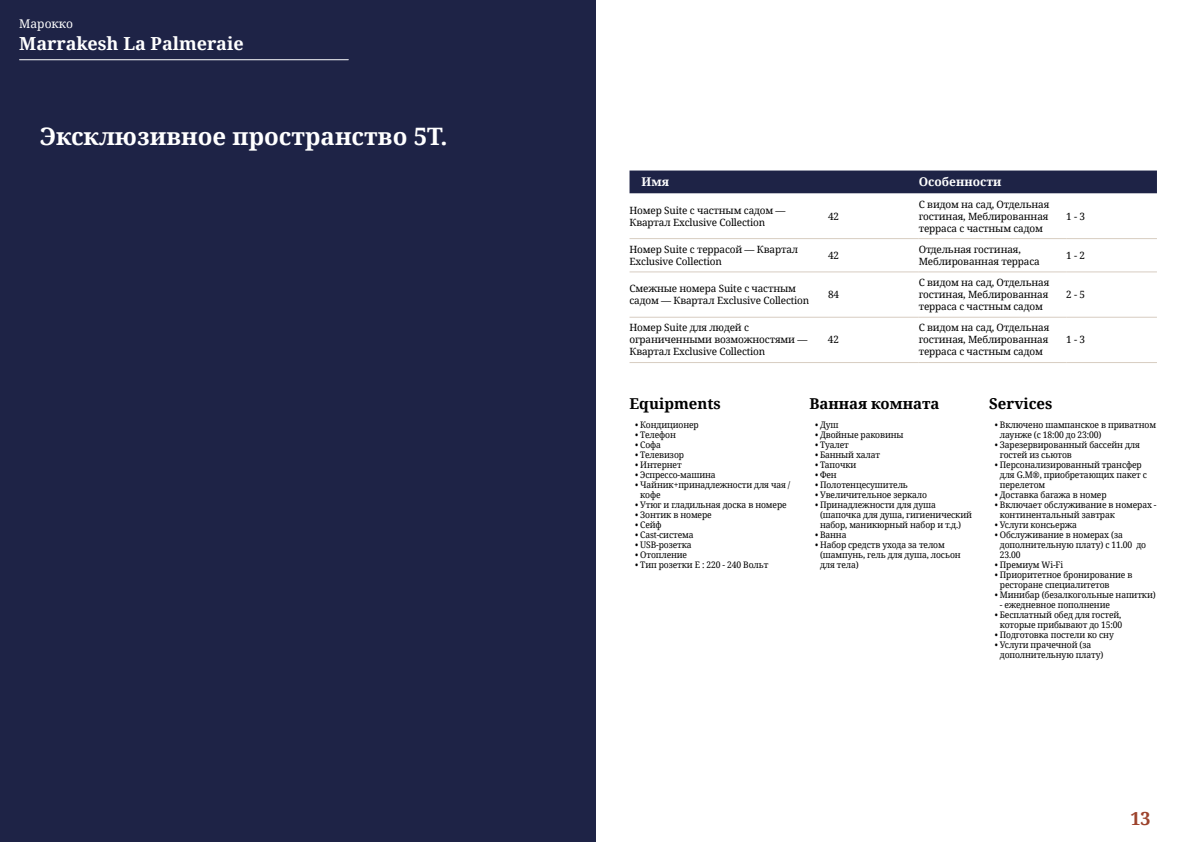
<style>
.page{position:relative;width:1191px;height:842px;background:#fff}
.page>*{position:absolute;margin:0;border:0;box-sizing:border-box;transform-origin:0 0}
.t1{font:700 24px "Noto Serif";color:#fff}
.t2{font:700 18px "Noto Serif";color:#fff}
.t3{font:700 18px "Noto Serif";color:#9d432c}
.t4{font:700 15px "Noto Serif";color:#000}
.t5{font:700 12px "Noto Serif";color:#fff}
.t6{font:12px "Noto Serif";color:#fff}
.t7{font:10px/12px "Noto Serif";letter-spacing:-.015em;color:#000}
.t8{font:9px/10px "Noto Serif";letter-spacing:-.015em;color:#000;scale:.95 1}
</style>
<div class="page">
<div style="left:0;top:0;width:595px;height:842px;background:#1e2346"></div>
<hr style="left:20px;top:59px;width:328px;height:1px;background:#fff">
<div style="left:629px;top:171px;width:528px;height:22px;background:#1e2346"></div>
<hr style="left:629px;top:238px;width:199px;height:1px;background:#d7cdc1">
<hr style="left:828px;top:238px;width:90px;height:1px;background:#d7cdc1">
<hr style="left:918px;top:238px;width:148px;height:1px;background:#d7cdc1">
<hr style="left:1066px;top:238px;width:91px;height:1px;background:#d7cdc1">
<hr style="left:629px;top:271px;width:199px;height:1px;background:#d7cdc1">
<hr style="left:828px;top:271px;width:90px;height:1px;background:#d7cdc1">
<hr style="left:918px;top:271px;width:148px;height:1px;background:#d7cdc1">
<hr style="left:1066px;top:271px;width:91px;height:1px;background:#d7cdc1">
<hr style="left:629px;top:317px;width:199px;height:1px;background:#d7cdc1">
<hr style="left:828px;top:317px;width:90px;height:1px;background:#d7cdc1">
<hr style="left:918px;top:317px;width:148px;height:1px;background:#d7cdc1">
<hr style="left:1066px;top:317px;width:91px;height:1px;background:#d7cdc1">
<hr style="left:629px;top:362px;width:199px;height:1px;background:#d7cdc1">
<hr style="left:828px;top:362px;width:90px;height:1px;background:#d7cdc1">
<hr style="left:918px;top:362px;width:148px;height:1px;background:#d7cdc1">
<hr style="left:1066px;top:362px;width:91px;height:1px;background:#d7cdc1">
<h3 class="t6" style="left:19px;top:16px;width:55px">Марокко</h3>
<h2 class="t2" style="left:19px;top:31px;width:226px">Marrakesh La Palmeraie</h2>
<h1 class="t1" style="left:40px;top:120px;width:409px">Эксклюзивное пространство 5Т.</h1>
<h3 class="t5" style="left:641px;top:173px;width:29px">Имя</h3>
<h3 class="t5" style="left:918px;top:173px;width:84px">Особенности</h3>
<p class="t7" style="left:629px;top:203px;width:158px">Номер Suite с частным садом —<br>Квартал Exclusive Collection</p>
<p class="t7" style="left:828px;top:209px;width:13px">42</p>
<p class="t7" style="left:918px;top:197px;width:132px;text-align:justify">С видом на сад, Отдельная гостиная, Меблированная терраса с частным садом</p>
<p class="t7" style="left:1066px;top:209px;width:20px">1 - 3</p>
<p class="t7" style="left:629px;top:243px;width:170px">Номер Suite с террасой — Квартал<br>Exclusive Collection</p>
<p class="t7" style="left:828px;top:249px;width:13px">42</p>
<p class="t7" style="left:918px;top:243px;width:122px">Отдельная гостиная,<br>Меблированная терраса</p>
<p class="t7" style="left:1066px;top:249px;width:20px">1 - 2</p>
<p class="t7" style="left:629px;top:282px;width:181px">Смежные номера Suite с частным садом — Квартал Exclusive Collection</p>
<p class="t7" style="left:828px;top:288px;width:13px">84</p>
<p class="t7" style="left:918px;top:276px;width:132px;text-align:justify">С видом на сад, Отдельная гостиная, Меблированная терраса с частным садом</p>
<p class="t7" style="left:1066px;top:288px;width:20px">2 - 5</p>
<p class="t7" style="left:629px;top:321px;width:179px">Номер Suite для людей с ограниченными возможностями —<br>Квартал Exclusive Collection</p>
<p class="t7" style="left:828px;top:333px;width:13px">42</p>
<p class="t7" style="left:918px;top:321px;width:132px;text-align:justify">С видом на сад, Отдельная гостиная, Меблированная терраса с частным садом</p>
<p class="t7" style="left:1066px;top:333px;width:20px">1 - 3</p>
<h3 class="t4" style="left:629px;top:393px;width:93px">Equipments</h3>
<p class="t8" style="left:635px;top:419px;width:68px">• Кондиционер</p>
<p class="t8" style="left:635px;top:429px;width:44px">• Телефон</p>
<p class="t8" style="left:635px;top:439px;width:29px">• Софа</p>
<p class="t8" style="left:635px;top:449px;width:53px">• Телевизор</p>
<p class="t8" style="left:635px;top:459px;width:50px">• Интернет</p>
<p class="t8" style="left:635px;top:469px;width:86px">• Эспрессо-машина</p>
<p class="t8" style="left:640px;top:479px;width:159px;text-indent:-5px">• Чайник+принадлежности для чая / кофе</p>
<p class="t8" style="left:635px;top:499px;width:161px">• Утюг и гладильная доска в номере</p>
<p class="t8" style="left:635px;top:509px;width:82px">• Зонтик в номере</p>
<p class="t8" style="left:635px;top:519px;width:29px">• Сейф</p>
<p class="t8" style="left:635px;top:529px;width:63px">• Cast-система</p>
<p class="t8" style="left:635px;top:539px;width:61px">• USB-розетка</p>
<p class="t8" style="left:635px;top:549px;width:56px">• Отопление</p>
<p class="t8" style="left:635px;top:559px;width:142px">• Тип розетки E : 220 - 240 Вольт</p>
<h3 class="t4" style="left:809px;top:393px;width:132px">Ванная комната</h3>
<p class="t8" style="left:815px;top:419px;width:26px">• Душ</p>
<p class="t8" style="left:815px;top:429px;width:95px">• Двойные раковины</p>
<p class="t8" style="left:815px;top:439px;width:37px">• Туалет</p>
<p class="t8" style="left:815px;top:449px;width:70px">• Банный халат</p>
<p class="t8" style="left:815px;top:459px;width:45px">• Тапочки</p>
<p class="t8" style="left:815px;top:469px;width:24px">• Фен</p>
<p class="t8" style="left:815px;top:479px;width:99px">• Полотенцесушитель</p>
<p class="t8" style="left:815px;top:489px;width:119px">• Увеличительное зеркало</p>
<p class="t8" style="left:820px;top:499px;width:161px;text-indent:-5px">• Принадлежности для душа (шапочка для душа, гигиенический набор, маникюрный набор и т.д.)</p>
<p class="t8" style="left:815px;top:529px;width:35px">• Ванна</p>
<p class="t8" style="left:820px;top:539px;width:149px;text-indent:-5px">• Набор средств ухода за телом (шампунь, гель для душа, лосьон для тела)</p>
<h3 class="t4" style="left:989px;top:393px;width:65px">Services</h3>
<p class="t8" style="left:1000px;top:419px;width:166px;text-indent:-5px">• Включено шампанское в приватном лаунже (с 18:00 до 23:00)</p>
<p class="t8" style="left:1000px;top:439px;width:149px;text-indent:-5px">• Зарезервированный бассейн для гостей из сьютов</p>
<p class="t8" style="left:1000px;top:459px;width:156px;text-indent:-5px">• Персонализированный трансфер для G.M®, приобретающих пакет с перелетом</p>
<p class="t8" style="left:994px;top:489px;width:119px">• Доставка багажа в номер</p>
<p class="t8" style="left:1000px;top:499px;width:166px;text-indent:-5px">• Включает обслуживание в номерах - континентальный завтрак</p>
<p class="t8" style="left:994px;top:519px;width:88px">• Услуги консьержа</p>
<p class="t8" style="left:1000px;top:529px;width:155px;text-indent:-5px">• Обслуживание в номерах (за дополнительную плату) с 11.00 до<br>23.00</p>
<p class="t8" style="left:994px;top:559px;width:73px">• Премиум Wi-Fi</p>
<p class="t8" style="left:1000px;top:569px;width:141px;text-indent:-5px">• Приоритетное бронирование в ресторане специалитетов</p>
<p class="t8" style="left:994px;top:589px;width:171px">• Минибар (безалкогольные напитки)</p>
<p class="t8" style="left:1000px;top:599px;width:117px">- ежедневное пополнение</p>
<p class="t8" style="left:994px;top:609px;width:135px;text-align:center">• Бесплатный обед для гостей, которые прибывают до 15:00</p>
<p class="t8" style="left:994px;top:629px;width:127px">• Подготовка постели ко сну</p>
<p class="t8" style="left:1000px;top:639px;width:110px;text-indent:-5px">• Услуги прачечной (за дополнительную плату)</p>
<h2 class="t3" style="left:1130px;top:806px;width:22px">13</h2>
</div>
